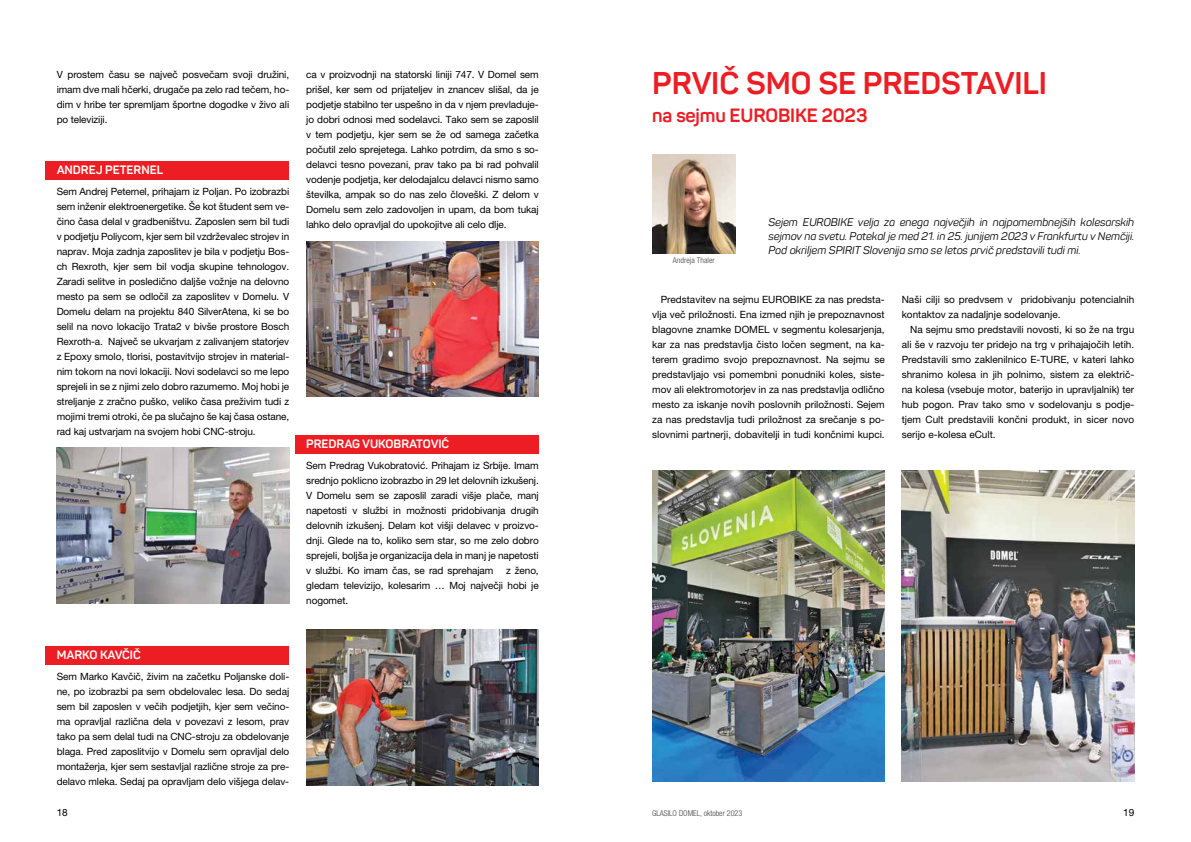
<style>
.page{position:relative;width:1191px;height:842px;background:#fff}
.page>*{position:absolute;margin:0;border:0;box-sizing:border-box;transform-origin:0 0}
.t1{font:700 31px "Panton";color:#ed1d24}
.t2{font:700 19px "Panton";letter-spacing:-.01em;color:#ed1d24}
.t3{font:700 12px "Panton";color:#fff}
.t4{font:italic 11px/14px "Panton";color:#000;text-align:justify}
.t5{font:10px/15px "Helvetica Neue LT Pro";letter-spacing:-.01em;color:#000;text-align:justify}
.t6{font:300 condensed 8px "Helvetica Neue LT Pro";color:#414042}
</style>
<div class="page">
<div style="left:45px;top:161px;width:244px;height:18px;background:#ed1d24"></div>
<img style="left:57px;top:448px;width:232px;height:155px">
<div style="left:45px;top:647px;width:244px;height:18px;background:#ed1d24"></div>
<img style="left:306px;top:241px;width:233px;height:156px">
<div style="left:295px;top:435px;width:244px;height:18px;background:#ed1d24"></div>
<img style="left:306px;top:630px;width:233px;height:155px">
<img style="left:652px;top:154px;width:83px;height:99px">
<img style="left:652px;top:470px;width:232px;height:311px">
<img style="left:901px;top:470px;width:233px;height:311px">
<p class="t5" style="left:57px;top:67px;width:234px">V prostem času se največ posvečam svoji družini, imam dve mali hčerki, drugače pa zelo rad tečem, ho&shy;dim v hribe ter spremljam športne dogodke v živo ali po televiziji.</p>
<p class="t3" style="left:57px;top:162px;width:108px">ANDREJ PETERNEL</p>
<p class="t5" style="left:57px;top:184px;width:234px">Sem Andrej Peternel, prihajam iz Poljan. Po izobrazbi sem inženir elektroenergetike. Še kot študent sem ve&shy;čino časa delal v gradbeništvu. Zaposlen sem bil tudi v podjetju Poliycom, kjer sem bil vzdrževalec strojev in naprav. Moja zadnja zaposlitev je bila v podjetju Bos&shy;ch Rexroth, kjer sem bil vodja skupine tehnologov.<br>Zaradi selitve in posledično daljše vožnje na delovno mesto pa sem se odločil za zaposlitev v Domelu. V Domelu delam na projektu 840 SilverAtena, ki se bo selil na novo lokacijo Trata2 v bivše prostore Bosch Rexroth-a. Največ se ukvarjam z zalivanjem statorjev z Epoxy smolo, tlorisi, postavitvijo strojev in material&shy;nim tokom na novi lokaciji. Novi sodelavci so me lepo sprejeli in se z njimi zelo dobro razumemo. Moj hobi je streljanje z zračno puško, veliko časa preživim tudi z mojimi tremi otroki, če pa slučajno še kaj časa ostane, rad kaj ustvarjam na svojem hobi CNC-stroju.</p>
<p class="t5" style="left:306px;top:67px;width:234px">ca v proizvodnji na statorski liniji 747. V Domel sem prišel, ker sem od prijateljev in znancev slišal, da je podjetje stabilno ter uspešno in da v njem prevladuje&shy;jo dobri odnosi med sodelavci. Tako sem se zaposlil v tem podjetju, kjer sem se že od samega začetka počutil zelo sprejetega. Lahko potrdim, da smo s so&shy;delavci tesno povezani, prav tako pa bi rad pohvalil vodenje podjetja, ker delodajalcu delavci nismo samo številka, ampak so do nas zelo človeški. Z delom v Domelu sem zelo zadovoljen in upam, da bom tukaj lahko delo opravljal do upokojitve ali celo dlje.</p>
<p class="t3" style="left:306px;top:436px;width:144px">PREDRAG VUKOBRATOVIĆ</p>
<p class="t5" style="left:306px;top:457px;width:234px">Sem Predrag Vukobratović. Prihajam iz Srbije. Imam srednjo poklicno izobrazbo in 29 let delovnih izkušenj.<br>V Domelu sem se zaposlil zaradi višje plače, manj napetosti v službi in možnosti pridobivanja drugih delovnih izkušenj. Delam kot višji delavec v proizvo&shy;dnji. Glede na to, koliko sem star, so me zelo dobro sprejeli, boljša je organizacija dela in manj je napetosti v službi. Ko imam čas, se rad sprehajam</p>
<p class="t5" style="left:306px;top:562px;width:234px;text-indent:200px">z ženo, gledam televizijo, kolesarim … Moj največji hobi je nogomet.</p>
<p class="t3" style="left:57px;top:648px;width:86px">MARKO KAVČIČ</p>
<p class="t5" style="left:57px;top:669px;width:234px">Sem Marko Kavčič, živim na začetku Poljanske doli&shy;ne, po izobrazbi pa sem obdelovalec lesa. Do sedaj sem bil zaposlen v večih podjetjih, kjer sem večino&shy;ma opravljal različna dela v povezavi z lesom, prav tako pa sem delal tudi na CNC-stroju za obdelovanje blaga. Pred zaposlitvijo v Domelu sem opravljal delo montažerja, kjer sem sestavljal različne stroje za pre&shy;delavo mleka. Sedaj pa opravljam delo višjega delav-</p>
<h1 class="t1" style="left:652px;top:64px;width:396px">PRVIČ SMO SE PREDSTAVILI</h1>
<h2 class="t2" style="left:652px;top:104px;width:217px">na sejmu EUROBIKE 2023</h2>
<p class="t6" style="left:673px;top:256px;width:43px">Andreja Thaler</p>
<p class="t4" style="left:768px;top:215px;width:367px">Sejem EUROBIKE velja za enega največjih in najpomembnejših kolesarskih sejmov na svetu. Potekal je med 21. in 25. junijem 2023 v Frankfurtu v Nemčiji.<br>Pod okriljem SPIRIT Slovenija smo se letos prvič predstavili tudi mi.</p>
<p class="t5" style="left:652px;top:291px;width:234px;text-indent:8px">Predstavitev na sejmu EUROBIKE za nas predsta&shy;vlja več priložnosti. Ena izmed njih je prepoznavnost blagovne znamke DOMEL v segmentu kolesarjenja, kar za nas predstavlja čisto ločen segment, na ka&shy;terem gradimo svojo prepoznavnost. Na sejmu se predstavljajo vsi pomembni ponudniki koles, siste&shy;mov ali elektromotorjev in za nas predstavlja odlično mesto za iskanje novih poslovnih priložnosti. Sejem za nas predstavlja tudi priložnost za srečanje s po&shy;slovnimi partnerji, dobavitelji in tudi končnimi kupci.</p>
<p class="t5" style="left:901px;top:291px;width:234px">Naši cilji so predvsem v pridobivanju potencialnih kontaktov za nadaljnje sodelovanje.</p>
<p class="t5" style="left:901px;top:321px;width:234px;text-indent:8px">Na sejmu smo predstavili novosti, ki so že na trgu ali še v razvoju ter pridejo na trg v prihajajočih letih.<br>Predstavili smo zaklenilnico E-TURE, v kateri lahko shranimo kolesa in jih polnimo, sistem za električ&shy;na kolesa (vsebuje motor, baterijo in upravljalnik) ter hub pogon. Prav tako smo v sodelovanju s podje&shy;tjem Cult predstavili končni produkt, in sicer novo serijo e-kolesa eCult.</p>
<p class="t5" style="left:57px;top:805px;width:13px">18</p>
<p class="t6" style="left:652px;top:809px;width:91px">GLASILO DOMEL, oktober 2023</p>
<p class="t5" style="left:1123px;top:805px;width:13px">19</p>
</div>
